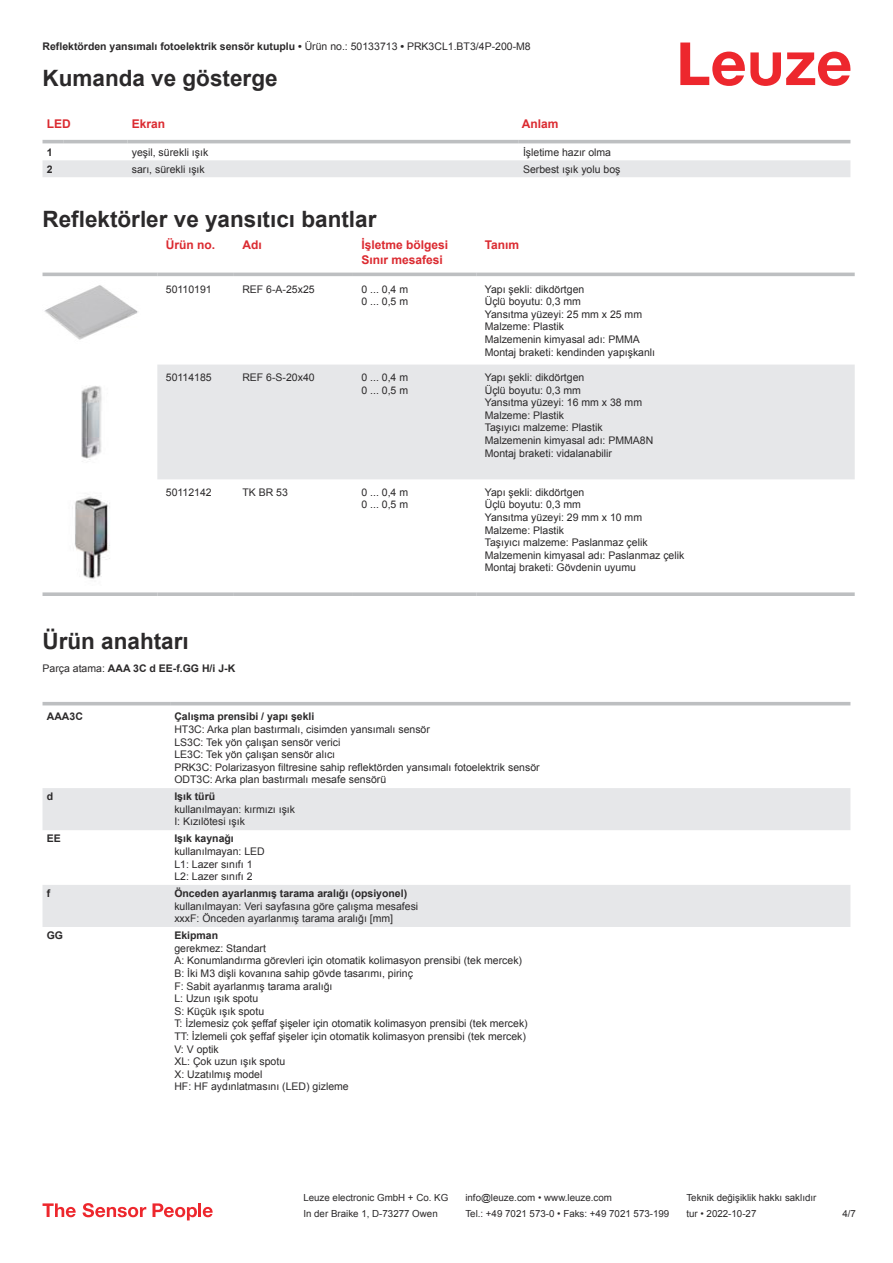
<style>
.page{position:relative;width:893px;height:1263px;background:#fff}
.page>*{position:absolute;margin:0;border:0;box-sizing:border-box;transform-origin:0 0}
.t1{font:700 22.5px "Arial";color:#2b292a}
.t2{font:700 12px/14.4px "Arial";color:#db2a30}
.t3{font:10.5px/12.6px "Arial";color:#2b292a}
.t4{font:700 10.5px "Arial";color:#2b292a}
.t5{font:9.75px "Arial";color:#2b292a}
.s1{font-weight:400}
</style>
<div class="page">
<svg style="left:680px;top:43px;width:170px;height:43px"></svg>
<svg style="left:43px;top:143px;width:807px;height:34px"></svg>
<hr style="left:43px;top:140px;width:21px;height:3px;background:#bdbfc1">
<hr style="left:64px;top:140px;width:64px;height:3px;background:#bdbfc1">
<hr style="left:128px;top:140px;width:391px;height:3px;background:#bdbfc1">
<hr style="left:519px;top:140px;width:331px;height:3px;background:#bdbfc1">
<svg style="left:43px;top:272px;width:812px;height:93px"></svg>
<div style="left:157px;top:365px;width:698px;height:114px;background:#e6e7e9"></div>
<hr style="left:43px;top:273px;width:114px;height:3px;background:#bdbfc1">
<hr style="left:157px;top:273px;width:77px;height:3px;background:#bdbfc1">
<hr style="left:234px;top:273px;width:119px;height:3px;background:#bdbfc1">
<hr style="left:353px;top:273px;width:123px;height:3px;background:#bdbfc1">
<hr style="left:476px;top:273px;width:379px;height:3px;background:#bdbfc1">
<svg style="left:43px;top:592px;width:114px;height:4px"></svg>
<svg style="left:157px;top:592px;width:77px;height:4px"></svg>
<svg style="left:234px;top:592px;width:119px;height:4px"></svg>
<svg style="left:353px;top:592px;width:123px;height:4px"></svg>
<svg style="left:476px;top:592px;width:379px;height:4px;background:#c4c5c7"></svg>
<img style="left:43px;top:280px;width:97px;height:63px">
<img style="left:81px;top:386px;width:21px;height:76px">
<img style="left:75px;top:496px;width:35px;height:83px">
<svg style="left:43px;top:788px;width:807px;height:139px;fill:#e6e7e9"></svg>
<hr style="left:43px;top:702px;width:127px;height:3px;background:#bdbfc1">
<hr style="left:170px;top:702px;width:680px;height:3px;background:#bdbfc1">
<svg style="left:43px;top:1203px;width:33px;height:14px"></svg>
<svg style="left:83px;top:1203px;width:63px;height:14px"></svg>
<svg style="left:153px;top:1203px;width:44px;height:17px"></svg>
<hr style="left:198px;top:1203px;width:3px;height:14px;background:#ed272d">
<svg style="left:203px;top:1207px;width:10px;height:10px"></svg>
<p class="t4" style="left:43px;top:39px;width:490px">Reflektörden yansımalı fotoelektrik sensör kutuplu • <span class="s1">Ürün no.: 50133713</span> • <span class="s1">PRK3CL1.BT3/4P-200-M8</span></p>
<h1 class="t1" style="left:43px;top:63px;width:237px">Kumanda ve gösterge</h1>
<p class="t2" style="left:47px;top:117px;width:25px">LED</p>
<p class="t2" style="left:132px;top:117px;width:35px">Ekran</p>
<p class="t2" style="left:522px;top:116px;width:38px">Anlam</p>
<p class="t4" style="left:47px;top:145px;width:7px">1</p>
<p class="t3" style="left:132px;top:146px;width:78px">yeşil, sürekli ışık</p>
<p class="t3" style="left:523px;top:146px;width:90px">İşletime hazır olma</p>
<p class="t4" style="left:47px;top:161px;width:7px">2</p>
<p class="t3" style="left:132px;top:162px;width:74px">sarı, sürekli ışık</p>
<p class="t3" style="left:523px;top:162px;width:99px">Serbest ışık yolu boş</p>
<h1 class="t1" style="left:43px;top:204px;width:335px">Reflektörler ve yansıtıcı bantlar</h1>
<p class="t2" style="left:166px;top:238px;width:51px">Ürün no.</p>
<p class="t2" style="left:242px;top:238px;width:21px">Adı</p>
<p class="t2" style="left:361px;top:238px;width:88px">İşletme bölgesi<br>Sınır mesafesi</p>
<p class="t2" style="left:485px;top:238px;width:36px">Tanım</p>
<p class="t3" style="left:166px;top:283px;width:47px">50110191</p>
<p class="t3" style="left:242px;top:283px;width:74px">REF 6-A-25x25</p>
<p class="t3" style="left:361px;top:283px;width:48px">0 ... 0,4 m<br>0 ... 0,5 m</p>
<p class="t3" style="left:485px;top:283px;width:172px">Yapı şekli: dikdörtgen<br>Üçlü boyutu: 0,3 mm<br>Yansıtma yüzeyi: 25 mm x 25 mm<br>Malzeme: Plastik<br>Malzemenin kimyasal adı: PMMA<br>Montaj braketi: kendinden yapışkanlı</p>
<p class="t3" style="left:166px;top:372px;width:47px">50114185</p>
<p class="t3" style="left:242px;top:371px;width:74px">REF 6-S-20x40</p>
<p class="t3" style="left:361px;top:371px;width:48px">0 ... 0,4 m<br>0 ... 0,5 m</p>
<p class="t3" style="left:485px;top:371px;width:170px">Yapı şekli: dikdörtgen<br>Üçlü boyutu: 0,3 mm<br>Yansıtma yüzeyi: 16 mm x 38 mm<br>Malzeme: Plastik<br>Taşıyıcı malzeme: Plastik<br>Malzemenin kimyasal adı: PMMA8N<br>Montaj braketi: vidalanabilir</p>
<p class="t3" style="left:166px;top:487px;width:47px">50112142</p>
<p class="t3" style="left:242px;top:487px;width:47px">TK BR 53</p>
<p class="t3" style="left:361px;top:486px;width:48px">0 ... 0,4 m<br>0 ... 0,5 m</p>
<p class="t3" style="left:485px;top:486px;width:201px">Yapı şekli: dikdörtgen<br>Üçlü boyutu: 0,3 mm<br>Yansıtma yüzeyi: 29 mm x 10 mm<br>Malzeme: Plastik<br>Taşıyıcı malzeme: Paslanmaz çelik<br>Malzemenin kimyasal adı: Paslanmaz çelik<br>Montaj braketi: Gövdenin uyumu</p>
<h1 class="t1" style="left:43px;top:625px;width:148px">Ürün anahtarı</h1>
<p class="t4" style="left:43px;top:661px;width:194px"><span class="s1">Parça atama:</span> AAA 3C d EE-f.GG H/i J-K</p>
<p class="t4" style="left:47px;top:713px;width:38px">AAA3C</p>
<p class="t4" style="left:174px;top:709px;width:142px">Çalışma prensibi / yapı şekli</p>
<p class="t3" style="left:174px;top:723px;width:367px">HT3C: Arka plan bastırmalı, cisimden yansımalı sensör<br>LS3C: Tek yön çalışan sensör verici<br>LE3C: Tek yön çalışan sensör alıcı<br>PRK3C: Polarizasyon filtresine sahip reflektörden yansımalı fotoelektrik sensör ODT3C: Arka plan bastırmalı mesafe sensörü</p>
<p class="t4" style="left:47px;top:793px;width:8px">d</p>
<p class="t4" style="left:174px;top:789px;width:42px">Işık türü</p>
<p class="t3" style="left:174px;top:803px;width:122px">kullanılmayan: kırmızı ışık<br>I: Kızılötesi ışık</p>
<p class="t4" style="left:47px;top:835px;width:16px">EE</p>
<p class="t4" style="left:174px;top:831px;width:61px">Işık kaynağı</p>
<p class="t3" style="left:174px;top:845px;width:92px">kullanılmayan: LED<br>L1: Lazer sınıfı 1<br>L2: Lazer sınıfı 2</p>
<p class="t4" style="left:47px;top:889px;width:5px">f</p>
<p class="t4" style="left:174px;top:886px;width:234px">Önceden ayarlanmış tarama aralığı (opsiyonel)</p>
<p class="t3" style="left:174px;top:900px;width:245px">kullanılmayan: Veri sayfasına göre çalışma mesafesi xxxF: Önceden ayarlanmış tarama aralığı [mm]</p>
<p class="t4" style="left:47px;top:931px;width:18px">GG</p>
<p class="t4" style="left:174px;top:928px;width:45px">Ekipman</p>
<p class="t3" style="left:174px;top:942px;width:355px">gerekmez: Standart<br>A: Konumlandırma görevleri için otomatik kolimasyon prensibi (tek mercek)<br>B: İki M3 dişli kovanına sahip gövde tasarımı, pirinç<br>F: Sabit ayarlanmış tarama aralığı<br>L: Uzun ışık spotu<br>S: Küçük ışık spotu<br>T: İzlemesiz çok şeffaf şişeler için otomatik kolimasyon prensibi (tek mercek)<br>TT: İzlemeli çok şeffaf şişeler için otomatik kolimasyon prensibi (tek mercek)<br>V: V optik<br>XL: Çok uzun ışık spotu<br>X: Uzatılmış model<br>HF: HF aydınlatmasını (LED) gizleme</p>
<p class="t5" style="left:303px;top:1191px;width:146px">Leuze electronic GmbH + Co. KG</p>
<p class="t5" style="left:465px;top:1191px;width:148px">info@leuze.com • www.leuze.com</p>
<p class="t5" style="left:686px;top:1191px;width:132px">Teknik değişiklik hakkı saklıdır</p>
<p class="t5" style="left:303px;top:1207px;width:136px">In der Braike 1, D-73277 Owen</p>
<p class="t5" style="left:465px;top:1207px;width:205px">Tel.: +49 7021 573-0 • Faks: +49 7021 573-199</p>
<p class="t5" style="left:686px;top:1207px;width:72px">tur • 2022-10-27</p>
<p class="t5" style="left:842px;top:1210px;width:15px">4 /7</p>
</div>
